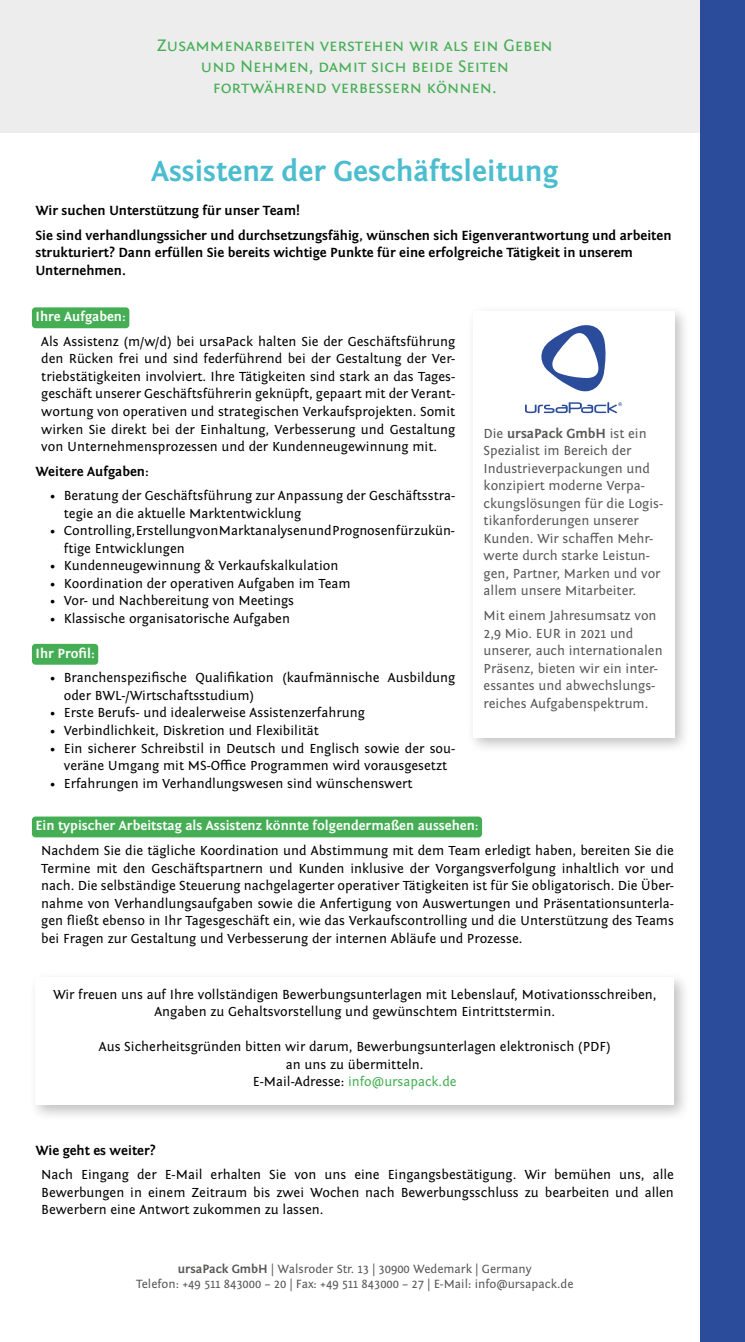
<style>
.page{position:relative;width:745px;height:1342px;background:#fff}
.page>*{position:absolute;margin:0;border:0;box-sizing:border-box;transform-origin:0 0}
.t1{font:700 30px "Fontin Sans";color:#4bbdcf}
.t2{font:17.5px/21px "Fontin Sans Small Caps";color:#45ae54;text-align:center}
.t3{font:13.75px/17.5px "Fontin Sans";color:#000;text-align:center}
.t4{font:13.75px/17.5px "Fontin Sans";color:#575756}
.t5{font:700 13.75px/24.6px "Fontin Sans";color:#000}
.t6{font:700 13.75px "Fontin Sans";color:#fff}
.t7{font:12.5px/15px "Fontin Sans";color:#575756;text-align:center}
.s1{font-weight:700}
.s2{color:#45ae54}
</style>
<div class="page">
<div style="left:29px;top:970px;width:661px;height:151px;background:#000;opacity:.25"></div>
<div style="left:35px;top:977px;width:638px;height:128px;background:#fff"></div>
<div style="left:0;top:0;width:700px;height:132px;background:#ededed"></div>
<div style="left:700px;top:0;width:44px;height:1341px;background:#2b4c9b"></div>
<div style="left:32px;top:307px;width:97px;height:21px;background:#45ae54;border-radius:4px"></div>
<div style="left:32px;top:643px;width:66px;height:21px;background:#45ae54;border-radius:4px"></div>
<div style="left:466px;top:304px;width:224px;height:450px;background:#000;opacity:.25"></div>
<div style="left:472px;top:311px;width:201px;height:426px;background:#fff"></div>
<svg style="left:525px;top:325px;width:96px;height:88px"></svg>
<div style="left:32px;top:816px;width:450px;height:21px;background:#45ae54;border-radius:4px"></div>
<p class="t2" style="left:157px;top:35px;width:397px">Zusammenarbeiten verstehen wir als ein Geben und Nehmen, damit sich beide Seiten fortwährend verbessern können.</p>
<h1 class="t1" style="left:151px;top:154px;width:408px">Assistenz der Geschäftsleitung</h1>
<p class="t5" style="left:35px;top:198px;width:637px">Wir suchen Unterstützung für unser Team!<br>Sie sind verhandlungssicher und durchsetzungsfähig, wünschen sich Eigenverantwortung und arbeiten</p>
<p class="t5" style="left:35px;top:244px;width:598px;line-height:17.5px">strukturiert? Dann erfüllen Sie bereits wichtige Punkte für eine erfolgreiche Tätigkeit in unserem<br>Unternehmen.</p>
<p class="t6" style="left:35px;top:309px;width:92px">Ihre Aufgaben:</p>
<p class="t3" style="left:41px;top:333px;width:415px;text-align:justify">Als Assistenz (m/w/d) bei ursaPack halten Sie der Geschäftsführung den Rücken frei und sind federführend bei der Gestaltung der Ver&shy;triebstätigkeiten involviert. Ihre Tätigkeiten sind stark an das Tages&shy;geschäft unserer Geschäftsführerin geknüpft, gepaart mit der Verant&shy;wortung von operativen und strategischen Verkaufsprojekten. Somit wirken Sie direkt bei der Einhaltung, Verbesserung und Gestaltung von Unternehmensprozessen und der Kundenneugewinnung mit.</p>
<p class="t5" style="left:35px;top:459px;width:115px">Weitere Aufgaben:</p>
<p class="t3" style="left:64px;top:487px;width:392px;text-align:left;text-indent:-14px">• Beratung der Geschäftsführung zur Anpassung der Geschäftsstra&shy;tegie an die aktuelle Marktentwicklung</p>
<p class="t3" style="left:64px;top:522px;width:392px;text-align:left;text-indent:-14px">• Controlling, Erstellung von Marktanalysen und Prognosen für zukün&shy;ftige Entwicklungen</p>
<p class="t3" style="left:50px;top:557px;width:290px">• Kundenneugewinnung &amp; Verkaufskalkulation</p>
<p class="t3" style="left:50px;top:574px;width:302px">• Koordination der operativen Aufgaben im Team</p>
<p class="t3" style="left:50px;top:592px;width:246px">• Vor- und Nachbereitung von Meetings</p>
<p class="t3" style="left:50px;top:609px;width:242px">• Klassische organisatorische Aufgaben</p>
<p class="t6" style="left:35px;top:645px;width:61px">Ihr Profil:</p>
<p class="t3" style="left:64px;top:669px;width:392px;text-align:left;text-indent:-14px">• Branchenspezifische Qualifikation (kaufmännische Ausbildung oder BWL-/Wirtschaftsstudium)</p>
<p class="t3" style="left:50px;top:704px;width:316px">• Erste Berufs- und idealerweise Assistenzerfahrung</p>
<p class="t3" style="left:50px;top:721px;width:270px">• Verbindlichkeit, Diskretion und Flexibilität</p>
<p class="t3" style="left:50px;top:739px;width:407px">• Ein sicherer Schreibstil in Deutsch und Englisch sowie der sou&shy;veräne Umgang mit MS-Office Programmen wird vorausgesetzt</p>
<p class="t3" style="left:50px;top:774px;width:364px">• Erfahrungen im Verhandlungswesen sind wünschenswert</p>
<p class="t4" style="left:483px;top:424px;width:181px">Die <span class="s1">ursaPack GmbH</span> ist ein<br>Spezialist im Bereich der<br>Industrieverpackungen und konzipiert moderne Verpa&shy;ckungslösungen für die Logis&shy;tikanforderungen unserer<br>Kunden. Wir schaffen Mehr&shy;werte durch starke Leistun&shy;gen, Partner, Marken und vor allem unsere Mitarbeiter.</p>
<p class="t4" style="left:483px;top:607px;width:180px">Mit einem Jahresumsatz von<br>2,9 Mio. EUR in 2021 und unserer, auch internationalen<br>Präsenz, bieten wir ein inter&shy;essantes und abwechslungs&shy;reiches Aufgabenspektrum.</p>
<p class="t6" style="left:35px;top:818px;width:444px">Ein typischer Arbeitstag als Assistenz könnte folgendermaßen aussehen:</p>
<p class="t3" style="left:41px;top:841px;width:633px;text-align:justify">Nachdem Sie die tägliche Koordination und Abstimmung mit dem Team erledigt haben, bereiten Sie die Termine mit den Geschäftspartnern und Kunden inklusive der Vorgangsverfolgung inhaltlich vor und nach. Die selbständige Steuerung nachgelagerter operativer Tätigkeiten ist für Sie obligatorisch. Die Über&shy;nahme von Verhandlungsaufgaben sowie die Anfertigung von Auswertungen und Präsentationsunterla&shy;gen fließt ebenso in Ihr Tagesgeschäft ein, wie das Verkaufscontrolling und die Unterstützung des Teams bei Fragen zur Gestaltung und Verbesserung der internen Abläufe und Prozesse.</p>
<p class="t3" style="left:53px;top:985px;width:604px">Wir freuen uns auf Ihre vollständigen Bewerbungsunterlagen mit Lebenslauf, Motivationsschreiben,<br>Angaben zu Gehaltsvorstellung und gewünschtem Eintrittstermin.</p>
<p class="t3" style="left:99px;top:1038px;width:512px">Aus Sicherheitsgründen bitten wir darum, Bewerbungsunterlagen elektronisch (PDF) an uns zu übermitteln.<br>E-Mail-Adresse: <span class="s2">info@ursapack.de</span></p>
<p class="t5" style="left:35px;top:1137px;width:122px">Wie geht es weiter?</p>
<p class="t3" style="left:41px;top:1166px;width:633px;text-align:justify">Nach Eingang der E-Mail erhalten Sie von uns eine Eingangsbestätigung. Wir bemühen uns, alle Bewerbungen in einem Zeitraum bis zwei Wochen nach Bewerbungsschluss zu bearbeiten und allen Bewerbern eine Antwort zukommen zu lassen.</p>
<p class="t7" style="left:136px;top:1261px;width:438px"><span class="s1">ursaPack GmbH</span> | Walsroder Str. 13 | 30900 Wedemark | Germany<br>Telefon: +49 511 843000 – 20 | Fax: +49 511 843000 – 27 | E-Mail: info@ursapack.de</p>
</div>
